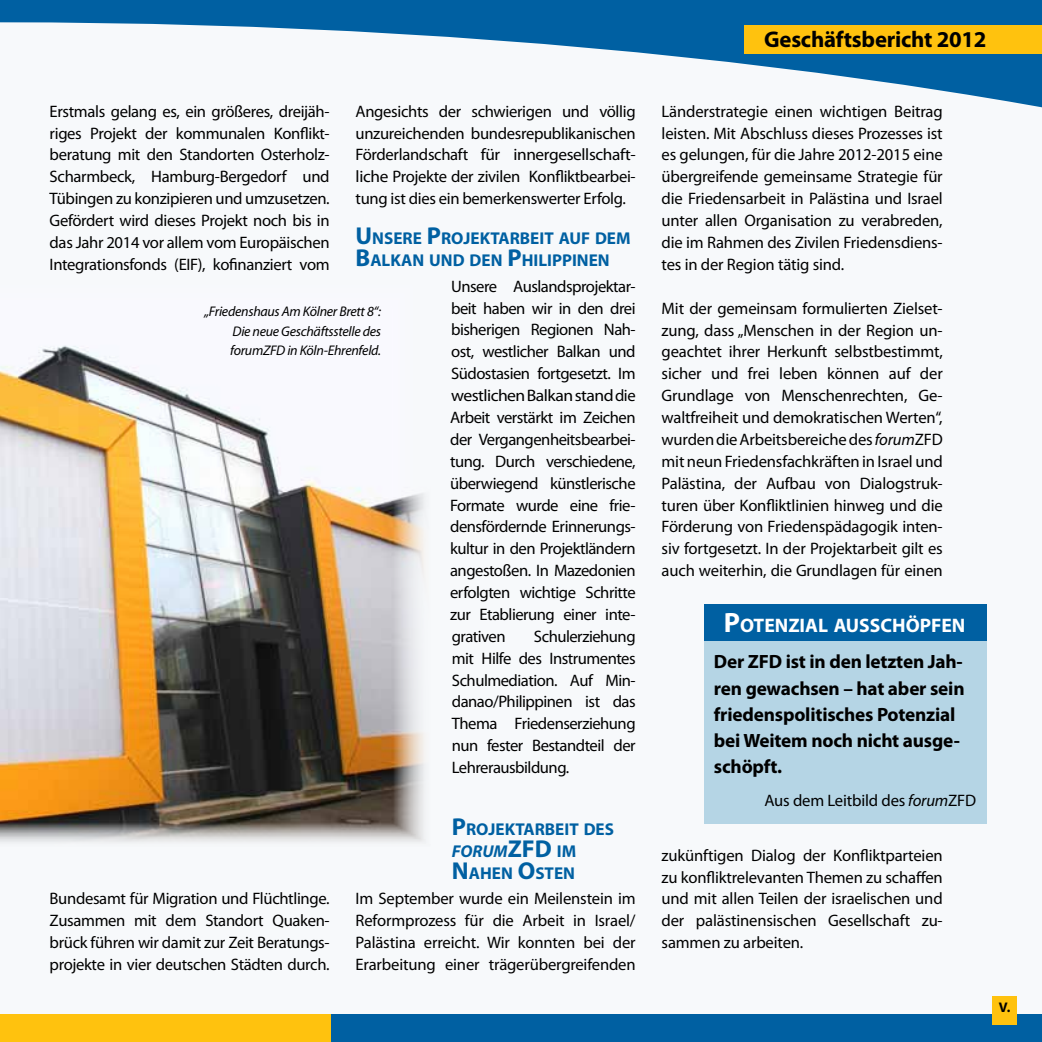
<style>
.page{position:relative;width:1042px;height:1042px;background:#0060a2}
.page>*{position:absolute;margin:0;border:0;box-sizing:border-box;transform-origin:0 0}
.t1{font:700 22.75px "Myriad Pro";letter-spacing:-.01em;color:#000}
.t2{font:700 19.6px "Myriad Pro";color:#fff}
.t3{font:700 19.25px/26.2px "Myriad Pro";letter-spacing:-.01em;color:#000}
.t4{font:700 17.15px/21.9px "Myriad Pro";color:#0060a2}
.t5{font:16.62px/21.9px "Myriad Pro";letter-spacing:-.02em;color:#000;text-align:justify}
.t6{font:italic 14px/19.2px "Myriad Pro";letter-spacing:-.02em;color:#000;text-align:justify}
.t7{font:700 14px "Myriad Pro";color:#000}
.s1{font-size:24.5px}
.s2{font-style:italic}
.s3{font-size:28px}
</style>
<div class="page">
<div style="left:0;top:22px;width:1042px;height:992px;background:#f7f9fb"></div>
<div style="left:992px;top:996px;width:25px;height:29px;background:#ffc20e"></div>
<div style="left:0;top:1014px;width:331px;height:28px;background:#ffc20e"></div>
<div style="left:744px;top:25px;width:298px;height:28px;background:#ffc20e"></div>
<img style="left:0;top:265px;width:432px;height:582px">
<div style="left:704px;top:610px;width:282px;height:214px;background:#b5d5e5"></div>
<div style="left:704px;top:604px;width:282px;height:36px;background:#0060a2"></div>
<p class="t5" style="left:50px;top:100px;width:282px">Erstmals gelang es, ein größeres, dreijäh&shy;riges Projekt der kommunalen Konflikt&shy;beratung mit den Standorten Osterholz-Scharmbeck, Hamburg-Bergedorf und Tübingen zu konzipieren und umzusetzen.<br>Gefördert wird dieses Projekt noch bis in das Jahr 2014 vor allem vom Europäischen Integrationsfonds (EIF), kofinanziert vom</p>
<p class="t5" style="left:356px;top:100px;width:282px">Angesichts der schwierigen und völlig unzureichenden bundesrepublikanischen Förderlandschaft für innergesellschaft&shy;liche Projekte der zivilen Konfliktbearbei&shy;tung ist dies ein bemerkenswerter Erfolg.</p>
<p class="t4" style="left:356px;top:227px;width:276px"><span class="s1">U</span> NSERE <span class="s1">P</span>ROJEKTARBEIT AUF DEM<br><span class="s1">B</span>ALKAN UND DEN <span class="s1">P</span>HILIPPINEN</p>
<p class="t5" style="left:450px;top:275px;width:187px">Unsere Auslandsprojektar&shy;beit haben wir in den drei bisherigen Regionen Nah&shy;ost, westlicher Balkan und Südostasien fortgesetzt. Im westlichen Balkan stand die Arbeit verstärkt im Zeichen der Vergangenheitsbearbei&shy;tung. Durch verschiedene, überwiegend künstlerische Formate wurde eine frie&shy;densfördernde Erinnerungs&shy;kultur in den Projektländern angestoßen. In Mazedonien erfolgten wichtige Schritte zur Etablierung einer inte&shy;grativen</p>
<p class="t6" style="left:230px;top:302px;width:153px;text-indent:-26px">„Friedenshaus Am Kölner Brett 8“:<br>Die neue Geschäftsstelle des forumZFD in Köln-Ehrenfeld.</p>
<p class="t5" style="left:452px;top:625px;width:185px;text-indent:82px">Schulerziehung mit Hilfe des Instrumentes Schulmediation. Auf Min&shy;danao/Philippinen ist das Thema Friedenserziehung nun fester Bestandteil der Lehrerausbildung.</p>
<p class="t5" style="left:50px;top:887px;width:282px">Bundesamt für Migration und Flüchtlinge.<br>Zusammen mit dem Standort Quaken&shy;brück führen wir damit zur Zeit Beratungs&shy;projekte in vier deutschen Städten durch.</p>
<p class="t4" style="left:452px;top:818px;width:154px"><span class="s1">P</span>ROJEKTARBEIT DES<br><span class="s2">FORUM</span><span class="s1">ZFD</span> IM<br><span class="s1">N</span>AHEN <span class="s1">O</span>STEN</p>
<p class="t5" style="left:356px;top:887px;width:282px">Im September wurde ein Meilenstein im Reformprozess für die Arbeit in Israel/ Palästina erreicht. Wir konnten bei der Erarbeitung einer trägerübergreifenden</p>
<h1 class="t1" style="left:764px;top:24px;width:224px">Geschäftsbericht 2012</h1>
<p class="t5" style="left:661px;top:100px;width:283px">Länderstrategie einen wichtigen Beitrag leisten. Mit Abschluss dieses Prozesses ist es gelungen, für die Jahre 2012-2015 eine übergreifende gemeinsame Strategie für die Friedensarbeit in Palästina und Israel unter allen Organisation zu verabreden, die im Rahmen des Zivilen Friedensdiens&shy;tes in der Region tätig sind.</p>
<p class="t5" style="left:661px;top:297px;width:283px">Mit der gemeinsam formulierten Zielset&shy;zung, dass „Menschen in der Region un&shy;geachtet ihrer Herkunft selbstbestimmt, sicher und frei leben können auf der Grundlage von Menschenrechten, Ge&shy;waltfreiheit und demokratischen Werten“, wurden die Arbeitsbereiche des <span class="s2">forum</span>ZFD mit neun Friedensfachkräften in Israel und Palästina, der Aufbau von Dialogstruk&shy;turen über Konfliktlinien hinweg und die Förderung von Friedenspädagogik inten&shy;siv fortgesetzt. In der Projektarbeit gilt es auch weiterhin, die Grundlagen für einen</p>
<p class="t2" style="left:724px;top:613px;width:243px"><span class="s3">P</span>OTENZIAL AUSSCHÖPFEN</p>
<p class="t3" style="left:714px;top:648px;width:252px">Der ZFD ist in den letzten Jah&shy;ren gewachsen – hat aber sein friedenspolitisches Potenzial bei Weitem noch nicht ausge&shy;schöpft.</p>
<p class="t5" style="left:764px;top:789px;width:213px">Aus dem Leitbild des <span class="s2">forum</span>ZFD</p>
<p class="t5" style="left:661px;top:844px;width:283px">zukünftigen Dialog der Konfliktparteien zu konfliktrelevanten Themen zu schaffen und mit allen Teilen der israelischen und der palästinensischen Gesellschaft zu&shy;sammen zu arbeiten.</p>
<p class="t7" style="left:999px;top:998px;width:13px">V.</p>
</div>
